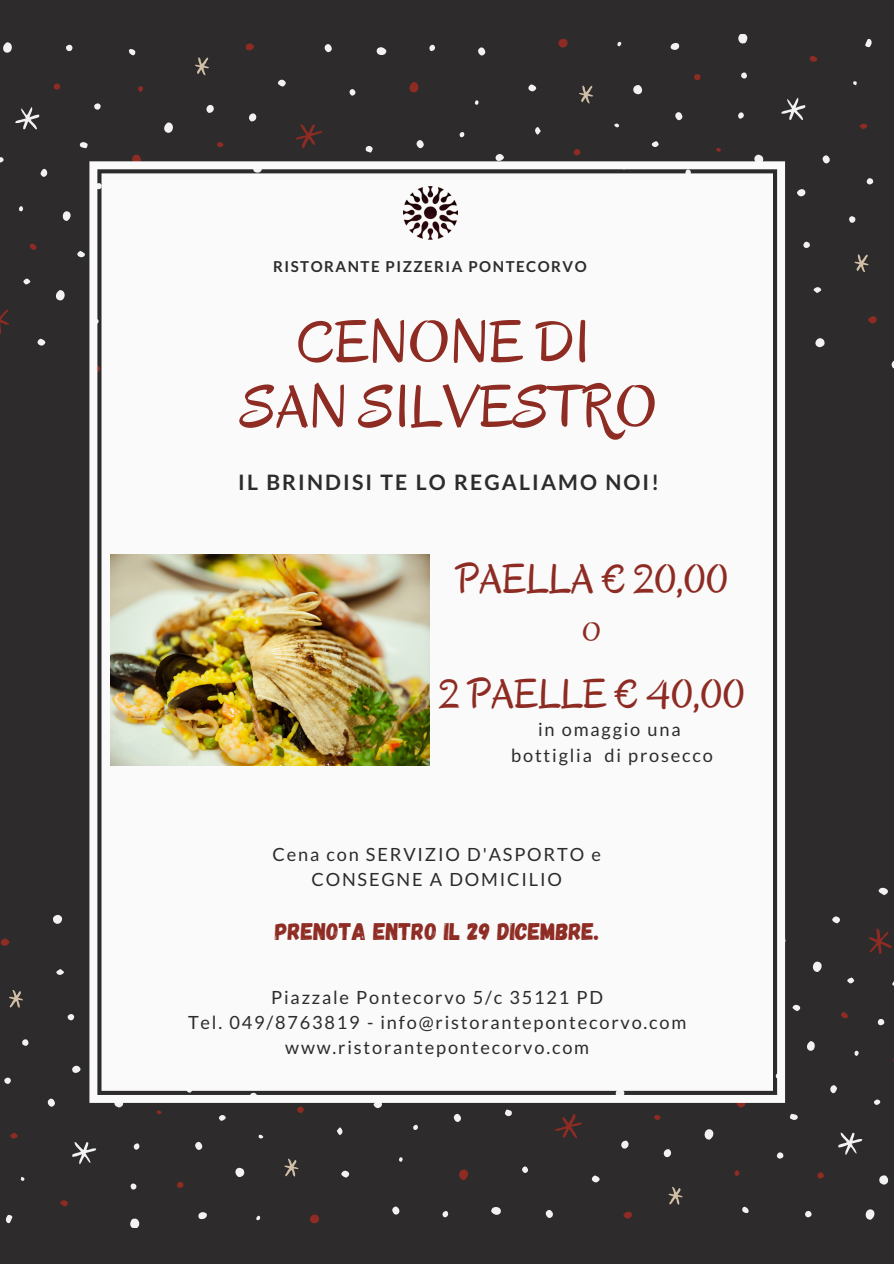
<style>
.page{position:relative;width:894px;height:1264px;background:#fff}
.page>*{position:absolute;margin:0;border:0;box-sizing:border-box;transform-origin:0 0}
.t1{font:60.6px "Oregano";color:#8e2b23}
.t2{font:42px "Oregano";color:#8e2b23}
.t3{font:27px "Oregano";color:#8e2b23}
.t4{font:24px "Gagalin";color:#8e2b23}
.t5{font:700 21.15px "Lato";letter-spacing:.1em;color:#2d2b2b}
.t6{font:18.15px/25.2px "Lato";letter-spacing:.1em;color:#2d2b2b;text-align:center}
.t7{font:700 15px "Lato";letter-spacing:.1em;color:#2d2b2b}
</style>
<div class="page">
<div style="left:0;top:0;width:893px;height:1263px;background:#2d2b2b"></div>
<svg style="left:23px;top:279px;width:7px;height:5px"></svg>
<svg style="left:614px;top:124px;width:5px;height:4px"></svg>
<svg style="left:797px;top:189px;width:8px;height:7px"></svg>
<svg style="left:866px;top:178px;width:7px;height:6px"></svg>
<svg style="left:416px;top:140px;width:8px;height:8px"></svg>
<svg style="left:478px;top:47px;width:7px;height:8px"></svg>
<svg style="left:365px;top:146px;width:7px;height:7px"></svg>
<svg style="left:55px;top:290px;width:10px;height:10px"></svg>
<svg style="left:0;top:157px;width:4px;height:5px"></svg>
<svg style="left:19px;top:206px;width:4px;height:5px"></svg>
<svg style="left:77px;top:251px;width:8px;height:6px"></svg>
<svg style="left:849px;top:216px;width:6px;height:7px"></svg>
<svg style="left:495px;top:154px;width:9px;height:7px"></svg>
<svg style="left:40px;top:169px;width:7px;height:8px"></svg>
<svg style="left:63px;top:211px;width:8px;height:10px"></svg>
<svg style="left:80px;top:142px;width:8px;height:6px"></svg>
<svg style="left:815px;top:338px;width:9px;height:9px"></svg>
<svg style="left:651px;top:141px;width:7px;height:6px"></svg>
<svg style="left:803px;top:242px;width:6px;height:6px"></svg>
<svg style="left:37px;top:339px;width:8px;height:6px"></svg>
<svg style="left:813px;top:287px;width:8px;height:6px"></svg>
<svg style="left:822px;top:155px;width:8px;height:8px"></svg>
<svg style="left:754px;top:155px;width:9px;height:6px"></svg>
<svg style="left:865px;top:39px;width:6px;height:8px"></svg>
<svg style="left:474px;top:100px;width:4px;height:5px"></svg>
<svg style="left:94px;top:103px;width:7px;height:7px"></svg>
<svg style="left:853px;top:81px;width:3px;height:4px"></svg>
<svg style="left:670px;top:43px;width:9px;height:7px"></svg>
<svg style="left:738px;top:35px;width:10px;height:8px"></svg>
<svg style="left:738px;top:112px;width:5px;height:7px"></svg>
<svg style="left:633px;top:85px;width:9px;height:9px"></svg>
<svg style="left:741px;top:72px;width:6px;height:7px"></svg>
<svg style="left:675px;top:112px;width:7px;height:8px"></svg>
<svg style="left:278px;top:80px;width:8px;height:7px"></svg>
<svg style="left:376px;top:47px;width:10px;height:8px"></svg>
<svg style="left:249px;top:113px;width:7px;height:9px"></svg>
<svg style="left:206px;top:105px;width:8px;height:8px"></svg>
<svg style="left:459px;top:132px;width:5px;height:5px"></svg>
<svg style="left:528px;top:84px;width:8px;height:7px"></svg>
<svg style="left:535px;top:127px;width:5px;height:8px"></svg>
<svg style="left:349px;top:89px;width:6px;height:7px"></svg>
<svg style="left:617px;top:42px;width:4px;height:4px"></svg>
<svg style="left:429px;top:44px;width:6px;height:7px"></svg>
<svg style="left:66px;top:45px;width:7px;height:6px"></svg>
<svg style="left:3px;top:42px;width:9px;height:11px"></svg>
<svg style="left:164px;top:122px;width:9px;height:11px"></svg>
<svg style="left:129px;top:49px;width:6px;height:6px"></svg>
<svg style="left:324px;top:44px;width:8px;height:8px"></svg>
<svg style="left:781px;top:98px;width:24px;height:22px"></svg>
<svg style="left:15px;top:107px;width:24px;height:23px"></svg>
<svg style="left:854px;top:254px;width:14px;height:19px"></svg>
<svg style="left:579px;top:85px;width:14px;height:19px"></svg>
<svg style="left:195px;top:57px;width:14px;height:18px"></svg>
<svg style="left:573px;top:149px;width:7px;height:6px"></svg>
<svg style="left:868px;top:316px;width:8px;height:7px"></svg>
<svg style="left:217px;top:142px;width:6px;height:5px"></svg>
<svg style="left:132px;top:155px;width:9px;height:6px"></svg>
<svg style="left:29px;top:244px;width:8px;height:6px"></svg>
<svg style="left:859px;top:124px;width:8px;height:5px"></svg>
<svg style="left:716px;top:148px;width:4px;height:4px"></svg>
<svg style="left:409px;top:82px;width:9px;height:10px"></svg>
<svg style="left:53px;top:83px;width:8px;height:7px"></svg>
<svg style="left:809px;top:55px;width:8px;height:7px"></svg>
<svg style="left:694px;top:74px;width:6px;height:7px"></svg>
<svg style="left:558px;top:39px;width:10px;height:9px"></svg>
<svg style="left:138px;top:86px;width:5px;height:6px"></svg>
<svg style="left:245px;top:43px;width:9px;height:7px"></svg>
<svg style="left:295px;top:124px;width:28px;height:24px"></svg>
<svg style="left:0;top:309px;width:9px;height:24px"></svg>
<svg style="left:878px;top:887px;width:10px;height:8px"></svg>
<svg style="left:847px;top:977px;width:7px;height:6px"></svg>
<svg style="left:258px;top:1134px;width:5px;height:4px"></svg>
<svg style="left:72px;top:1065px;width:9px;height:7px"></svg>
<svg style="left:4px;top:1077px;width:7px;height:6px"></svg>
<svg style="left:453px;top:1113px;width:8px;height:8px"></svg>
<svg style="left:392px;top:1206px;width:8px;height:8px"></svg>
<svg style="left:504px;top:1109px;width:8px;height:7px"></svg>
<svg style="left:877px;top:1019px;width:7px;height:6px"></svg>
<svg style="left:812px;top:961px;width:9px;height:10px"></svg>
<svg style="left:874px;top:1099px;width:6px;height:5px"></svg>
<svg style="left:854px;top:1050px;width:4px;height:5px"></svg>
<svg style="left:792px;top:1004px;width:8px;height:7px"></svg>
<svg style="left:22px;top:1039px;width:7px;height:6px"></svg>
<svg style="left:373px;top:1102px;width:9px;height:6px"></svg>
<svg style="left:830px;top:1085px;width:6px;height:8px"></svg>
<svg style="left:807px;top:1041px;width:7px;height:9px"></svg>
<svg style="left:790px;top:1114px;width:7px;height:5px"></svg>
<svg style="left:53px;top:914px;width:9px;height:9px"></svg>
<svg style="left:219px;top:1115px;width:7px;height:5px"></svg>
<svg style="left:67px;top:1014px;width:8px;height:6px"></svg>
<svg style="left:832px;top:916px;width:8px;height:7px"></svg>
<svg style="left:56px;top:969px;width:8px;height:5px"></svg>
<svg style="left:47px;top:1098px;width:8px;height:8px"></svg>
<svg style="left:114px;top:1102px;width:9px;height:5px"></svg>
<svg style="left:6px;top:1214px;width:6px;height:9px"></svg>
<svg style="left:399px;top:1157px;width:3px;height:4px"></svg>
<svg style="left:776px;top:1152px;width:7px;height:6px"></svg>
<svg style="left:198px;top:1212px;width:9px;height:6px"></svg>
<svg style="left:130px;top:1218px;width:9px;height:9px"></svg>
<svg style="left:133px;top:1143px;width:7px;height:7px"></svg>
<svg style="left:235px;top:1167px;width:9px;height:9px"></svg>
<svg style="left:130px;top:1183px;width:7px;height:6px"></svg>
<svg style="left:195px;top:1141px;width:7px;height:8px"></svg>
<svg style="left:591px;top:1175px;width:8px;height:7px"></svg>
<svg style="left:491px;top:1207px;width:10px;height:7px"></svg>
<svg style="left:621px;top:1140px;width:7px;height:9px"></svg>
<svg style="left:663px;top:1149px;width:8px;height:8px"></svg>
<svg style="left:413px;top:1124px;width:5px;height:6px"></svg>
<svg style="left:341px;top:1170px;width:8px;height:7px"></svg>
<svg style="left:337px;top:1127px;width:5px;height:8px"></svg>
<svg style="left:522px;top:1166px;width:6px;height:6px"></svg>
<svg style="left:256px;top:1215px;width:4px;height:5px"></svg>
<svg style="left:442px;top:1211px;width:6px;height:6px"></svg>
<svg style="left:805px;top:1211px;width:6px;height:6px"></svg>
<svg style="left:865px;top:1209px;width:9px;height:10px"></svg>
<svg style="left:704px;top:1129px;width:9px;height:10px"></svg>
<svg style="left:742px;top:1206px;width:6px;height:6px"></svg>
<svg style="left:545px;top:1210px;width:8px;height:7px"></svg>
<svg style="left:879px;top:1175px;width:9px;height:9px"></svg>
<svg style="left:72px;top:1142px;width:25px;height:22px"></svg>
<svg style="left:838px;top:1132px;width:24px;height:23px"></svg>
<svg style="left:9px;top:990px;width:14px;height:17px"></svg>
<svg style="left:284px;top:1158px;width:14px;height:18px"></svg>
<svg style="left:668px;top:1187px;width:14px;height:17px"></svg>
<svg style="left:297px;top:1106px;width:7px;height:6px"></svg>
<svg style="left:1px;top:938px;width:8px;height:7px"></svg>
<svg style="left:654px;top:1115px;width:6px;height:4px"></svg>
<svg style="left:736px;top:1102px;width:9px;height:5px"></svg>
<svg style="left:841px;top:1012px;width:6px;height:6px"></svg>
<svg style="left:10px;top:1132px;width:8px;height:6px"></svg>
<svg style="left:157px;top:1110px;width:4px;height:4px"></svg>
<svg style="left:459px;top:1169px;width:9px;height:11px"></svg>
<svg style="left:817px;top:1172px;width:6px;height:6px"></svg>
<svg style="left:60px;top:1200px;width:8px;height:6px"></svg>
<svg style="left:177px;top:1181px;width:7px;height:7px"></svg>
<svg style="left:310px;top:1214px;width:9px;height:9px"></svg>
<svg style="left:734px;top:1170px;width:5px;height:6px"></svg>
<svg style="left:623px;top:1211px;width:9px;height:7px"></svg>
<svg style="left:555px;top:1113px;width:27px;height:25px"></svg>
<svg style="left:868px;top:928px;width:24px;height:25px"></svg>
<div style="left:89px;top:161px;width:695px;height:941px;background:#fafafa"></div>
<img style="left:111px;top:554px;width:318px;height:211px">
<img style="left:403px;top:186px;width:54px;height:53px">
<p class="t7" style="left:273px;top:257px;width:315px">RISTORANTE PIZZERIA PONTECORVO</p>
<p class="t1" style="left:296px;top:304px;width:295px">CENONE DI</p>
<p class="t1" style="left:240px;top:368px;width:418px">SAN SILVESTRO</p>
<p class="t5" style="left:238px;top:469px;width:422px">IL BRINDISI TE LO REGALIAMO NOI!</p>
<p class="t2" style="left:455px;top:552px;width:274px">PAELLA € 20,00</p>
<p class="t3" style="left:582px;top:614px;width:20px">O</p>
<p class="t2" style="left:438px;top:667px;width:308px">2 PAELLE € 40,00</p>
<p class="t6" style="left:538px;top:716px;width:144px">in omaggio una</p>
<p class="t6" style="left:511px;top:742px;width:203px">bottiglia di prosecco</p>
<p class="t6" style="left:272px;top:841px;width:330px">Cena con SERVIZIO D'ASPORTO e<br>CONSEGNE A DOMICILIO</p>
<p class="t4" style="left:275px;top:916px;width:325px">PRENOTA ENTRO IL 29 DICEMBRE.</p>
<p class="t6" style="left:271px;top:983px;width:333px">Piazzale Pontecorvo 5/c 35121 PD</p>
<p class="t6" style="left:188px;top:1009px;width:500px">Tel. 049/8763819 - info@ristorantepontecorvo.com www.ristorantepontecorvo.com</p>
</div>
